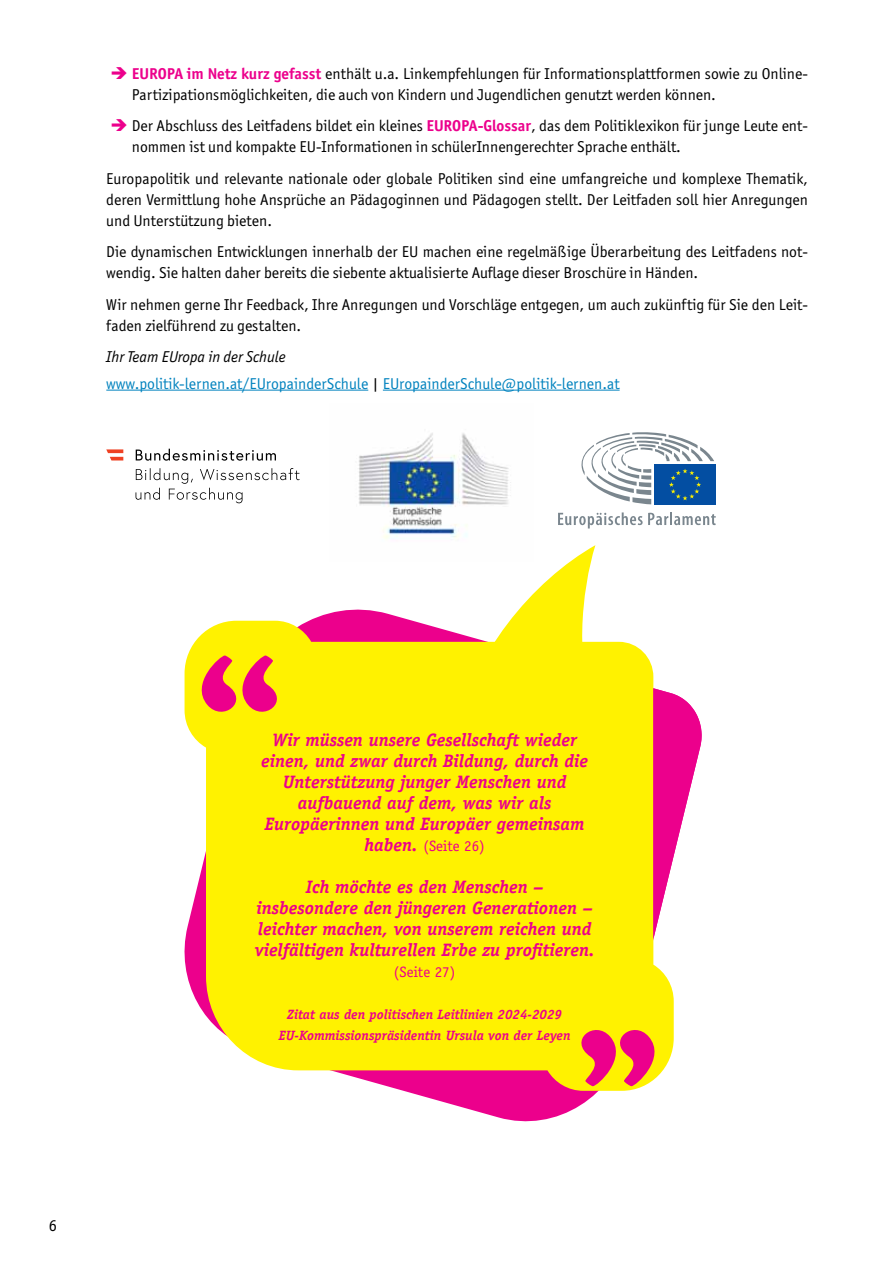
<style>
.page{position:relative;width:893px;height:1263px;background:#fff}
.page>*{position:absolute;margin:0;border:0;box-sizing:border-box;transform-origin:0 0}
.t1{font:italic 700 18px/21px "Officina Serif Std";color:#ec008c;text-align:center}
.t2{font:16.5px "Officina San ITC";color:#000}
.t3{font:15.75px/21px "Officina San ITC";color:#000}
.t4{font:15.75px/26.2px "Officina San ITC";color:#0082be}
.t5{font:15px "Officina Serif Std";color:#ec008c}
.t6{font:italic 700 13.5px/21px "Officina Serif Std";color:#ec008c;text-align:center}
.s1{color:#ec008c}
.s2{font-weight:700;color:#ec008c}
.s3{font-style:italic;color:#000}
.s4{color:#000}
.s5{font-weight:700;font-style:italic;font-size:18px}
</style>
<div class="page">
<hr style="left:106px;top:390px;width:262px;height:1px;background:#0082be">
<hr style="left:383px;top:390px;width:237px;height:1px;background:#0082be">
<img style="left:358px;top:433px;width:153px;height:106px">
<svg style="left:558px;top:512px;width:158px;height:16px"></svg>
<div style="left:654px;top:464px;width:62px;height:41px;background:#034ea2"></div>
<svg style="left:581px;top:432px;width:133px;height:72px"></svg>
<svg style="left:136px;top:468px;width:164px;height:35px"></svg>
<svg style="left:136px;top:449px;width:140px;height:12px"></svg>
<svg style="left:106px;top:449px;width:17px;height:11px"></svg>
<svg style="left:184px;top:620px;width:415px;height:502px"></svg>
<svg style="left:185px;top:621px;width:489px;height:470px;background:#feea1b"></svg>
<svg style="left:297px;top:545px;width:314px;height:207px"></svg>
<img style="left:314px;top:627px;width:112px;height:6px">
<svg style="left:653px;top:688px;width:49px;height:251px"></svg>
<svg style="left:189px;top:655px;width:102px;height:68px;background:#f89c31"></svg>
<svg style="left:567px;top:1019px;width:100px;height:67px;background:#f8993a"></svg>
<p class="t3" style="left:132px;top:63px;width:678px;text-indent:-21px"><span class="s1">➔</span> <span class="s2">EUROPA im Netz kurz gefasst</span> enthält u.a. Linkempfehlungen für Informationsplattformen sowie zu Online-<br>Partizipationsmöglichkeiten, die auch von Kindern und Jugendlichen genutzt werden können.</p>
<p class="t3" style="left:132px;top:115px;width:678px;text-indent:-21px"><span class="s1">➔</span> Der Abschluss des Leitfadens bildet ein kleines <span class="s2">EUROPA-Glossar</span>, das dem Politiklexikon für junge Leute ent&shy;nommen ist und kompakte EU-Informationen in schülerInnengerechter Sprache enthält.</p>
<p class="t3" style="left:106px;top:168px;width:703px;text-align:justify">Europapolitik und relevante nationale oder globale Politiken sind eine umfangreiche und komplexe Thematik, deren Vermittlung hohe Ansprüche an Pädagoginnen und Pädagogen stellt. Der Leitfaden soll hier Anregungen und Unterstützung bieten.</p>
<p class="t3" style="left:106px;top:241px;width:703px">Die dynamischen Entwicklungen innerhalb der EU machen eine regelmäßige Überarbeitung des Leitfadens not&shy;wendig. Sie halten daher bereits die siebente aktualisierte Auflage dieser Broschüre in Händen.</p>
<p class="t3" style="left:106px;top:294px;width:703px">Wir nehmen gerne Ihr Feedback, Ihre Anregungen und Vorschläge entgegen, um auch zukünftig für Sie den Leit&shy;faden zielführend zu gestalten.</p>
<p class="t4" style="left:106px;top:344px;width:515px"><span class="s3">Ihr Team EUropa in der Schule<br></span>www.politik-lernen.at/EUropainderSchule <span class="s4">|</span> EUropainderSchule@politik-lernen.at</p>
<p class="t2" style="left:49px;top:1216px;width:10px">6</p>
<p class="t1" style="left:261px;top:729px;width:328px">Wir müssen unsere Gesellschaft wieder einen, und zwar durch Bildung, durch die Unterstützung junger Menschen und aufbauend auf dem, was wir als Europäerinnen und Europäer gemeinsam</p>
<p class="t5" style="left:364px;top:837px;width:122px"><span class="s5">haben.</span> (Seite 26)</p>
<p class="t1" style="left:255px;top:876px;width:341px">Ich möchte es den Menschen – insbesondere den jüngeren Generationen – leichter machen, von unserem reichen und vielfältigen kulturellen Erbe zu profitieren.</p>
<p class="t5" style="left:394px;top:963px;width:63px">(Seite 27)</p>
<p class="t6" style="left:279px;top:1003px;width:293px">Zitat aus den politischen Leitlinien 2024-2029<br>EU-Kommissionspräsidentin Ursula von der Leyen</p>
</div>
